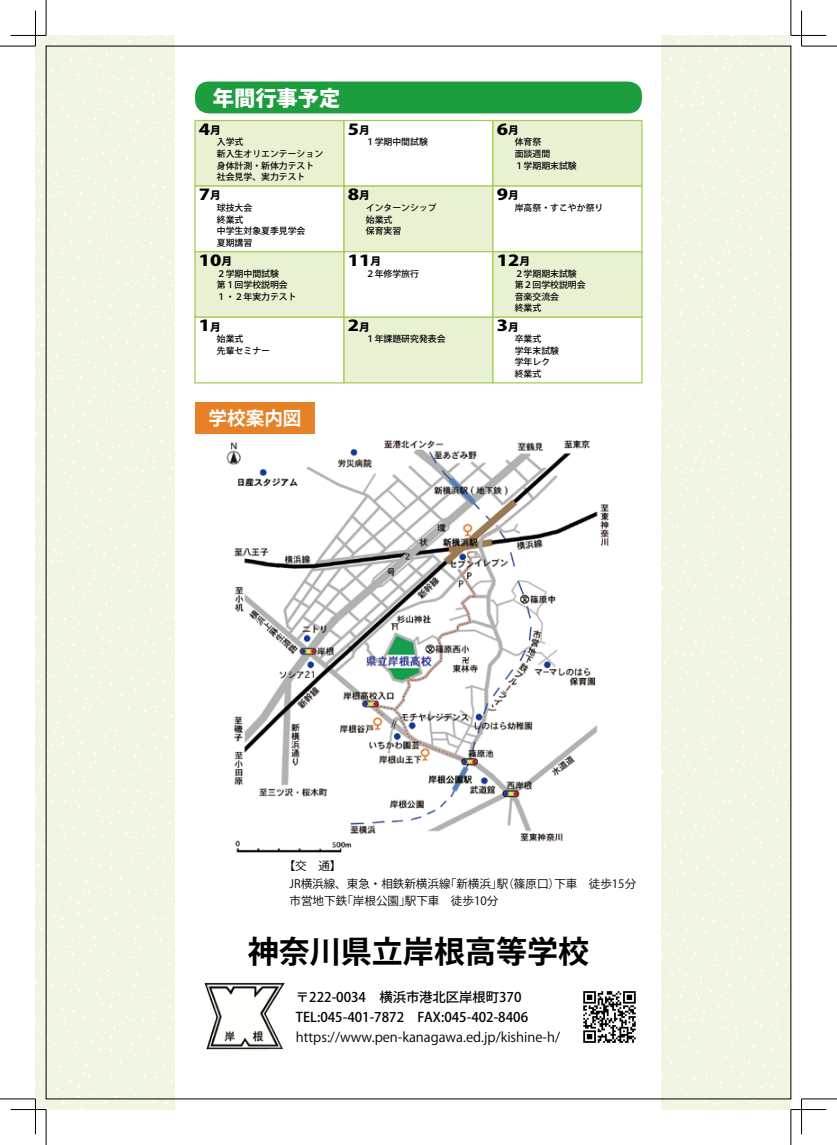
<style>
.page{position:relative;width:837px;height:1145px;background:#fff}
.page>*{position:absolute;margin:0;border:0;box-sizing:border-box;transform-origin:0 0}
.t1{font:700 31px "Koz Go Pro";color:#000}
.t2{font:800 21.25px "Koz Go Pro";color:#fff}
.t3{font:700 18.62px "Koz Go Pro";color:#fff}
.t4{font:800 15px "Koz Go Pro";color:#000;scale:1.3 1}
.t5{font:500 13.25px/20.4px "Koz Go Pro";color:#000}
.t6{font:13.25px "Koz Go Pro";color:#000}
.t7{font:11.5px/17.8px "Koz Go Pro";color:#000}
.t8{font:500 8.88px/11.5px "Koz Go Pro";color:#000}
.s1{font-size:10.62px}
</style>
<div class="page">
<div style="left:35px;top:35px;width:755px;height:1074px;background:#f0f6e1"></div>
<div style="left:175px;top:35px;width:486px;height:1074px;background:#fff"></div>
<img style="left:226px;top:440px;width:384px;height:413px">
<div style="left:195px;top:402px;width:120px;height:32px;background:#e78127"></div>
<img style="left:204px;top:982px;width:81px;height:68px">
<img style="left:583px;top:991px;width:53px;height:52px">
<div style="left:195px;top:120px;width:149px;height:66px;background:#e8f1d1"></div>
<div style="left:194px;top:120px;width:150px;height:67px;border:1px solid #a4cd53"></div>
<div style="left:343px;top:120px;width:150px;height:67px;border:1px solid #a4cd53"></div>
<div style="left:493px;top:120px;width:148px;height:66px;background:#e8f1d1"></div>
<div style="left:492px;top:120px;width:150px;height:67px;border:1px solid #a4cd53"></div>
<div style="left:194px;top:185px;width:150px;height:67px;border:1px solid #a4cd53"></div>
<div style="left:344px;top:186px;width:149px;height:66px;background:#e8f1d1"></div>
<div style="left:343px;top:185px;width:150px;height:67px;border:1px solid #a4cd53"></div>
<div style="left:492px;top:185px;width:150px;height:67px;border:1px solid #a4cd53"></div>
<div style="left:195px;top:252px;width:149px;height:65px;background:#e8f1d1"></div>
<div style="left:194px;top:251px;width:150px;height:67px;border:1px solid #a4cd53"></div>
<div style="left:343px;top:251px;width:150px;height:67px;border:1px solid #a4cd53"></div>
<div style="left:493px;top:252px;width:148px;height:65px;background:#e8f1d1"></div>
<div style="left:492px;top:251px;width:150px;height:67px;border:1px solid #a4cd53"></div>
<div style="left:194px;top:317px;width:150px;height:66px;border:1px solid #a4cd53"></div>
<div style="left:344px;top:317px;width:149px;height:66px;background:#e8f1d1"></div>
<div style="left:343px;top:317px;width:150px;height:66px;border:1px solid #a4cd53"></div>
<div style="left:492px;top:317px;width:150px;height:66px;border:1px solid #a4cd53"></div>
<div style="left:195px;top:81px;width:446px;height:32px;background:#1c9d3e;border-radius:14px"></div>
<hr style="left:11px;top:1108px;width:35px;height:2px;background:#fff">
<hr style="left:0;top:46px;width:35px;height:1px;background:#000">
<hr style="left:801px;top:46px;width:35px;height:1px;background:#000">
<hr style="left:0;top:1098px;width:35px;height:1px;background:#000">
<hr style="left:801px;top:1098px;width:35px;height:1px;background:#000">
<hr style="left:46px;top:0;width:1px;height:35px;background:#000">
<hr style="left:46px;top:1109px;width:1px;height:35px;background:#000">
<hr style="left:790px;top:0;width:1px;height:35px;background:#000">
<hr style="left:790px;top:1109px;width:1px;height:35px;background:#000">
<hr style="left:11px;top:35px;width:35px;height:1px;background:#000">
<hr style="left:790px;top:35px;width:36px;height:1px;background:#000">
<hr style="left:11px;top:1109px;width:35px;height:1px;background:#000">
<hr style="left:790px;top:1109px;width:36px;height:1px;background:#000">
<hr style="left:35px;top:11px;width:1px;height:35px;background:#000">
<hr style="left:35px;top:1098px;width:1px;height:36px;background:#000">
<hr style="left:801px;top:11px;width:1px;height:35px;background:#000">
<hr style="left:801px;top:1098px;width:1px;height:36px;background:#000">
<h2 class="t2" style="left:213px;top:84px;width:129px">年間行事予定</h2>
<h3 class="t4" style="left:199px;top:119px;width:18px">4<span class="s1">月</span></h3>
<p class="t8" style="left:217px;top:137px;width:108px">入学式<br>新入生オリエンテーション身体計測・新体力テスト社会見学、実力テスト</p>
<h3 class="t4" style="left:199px;top:185px;width:18px">7<span class="s1">月</span></h3>
<p class="t8" style="left:217px;top:202px;width:90px">球技大会<br>終業式<br>中学生対象夏季見学会夏期講習</p>
<h3 class="t4" style="left:199px;top:250px;width:27px">10<span class="s1">月</span></h3>
<p class="t8" style="left:217px;top:268px;width:81px">２学期中間試験<br>第１回学校説明会<br>１・２年実力テスト</p>
<h3 class="t4" style="left:199px;top:316px;width:18px">1<span class="s1">月</span></h3>
<p class="t8" style="left:217px;top:334px;width:55px">始業式<br>先輩セミナー</p>
<h3 class="t4" style="left:347px;top:119px;width:18px">5<span class="s1">月</span></h3>
<p class="t8" style="left:365px;top:137px;width:64px">１学期中間試験</p>
<h3 class="t4" style="left:347px;top:185px;width:18px">8<span class="s1">月</span></h3>
<p class="t8" style="left:365px;top:202px;width:72px">インターンシップ始業式<br>保育実習</p>
<h3 class="t4" style="left:347px;top:250px;width:27px">11<span class="s1">月</span></h3>
<p class="t8" style="left:365px;top:268px;width:55px">２年修学旅行</p>
<h3 class="t4" style="left:347px;top:316px;width:18px">2<span class="s1">月</span></h3>
<p class="t8" style="left:365px;top:334px;width:81px">１年課題研究発表会</p>
<h3 class="t3" style="left:208px;top:406px;width:95px">学校案内図</h3>
<h3 class="t4" style="left:496px;top:119px;width:18px">6<span class="s1">月</span></h3>
<p class="t8" style="left:514px;top:137px;width:64px">体育祭<br>面談週間<br>１学期期末試験</p>
<h3 class="t4" style="left:496px;top:185px;width:18px">9<span class="s1">月</span></h3>
<p class="t8" style="left:514px;top:202px;width:90px">岸高祭・すこやか祭り</p>
<h3 class="t4" style="left:496px;top:250px;width:27px">12<span class="s1">月</span></h3>
<p class="t8" style="left:514px;top:268px;width:72px">２学期期末試験第２回学校説明会音楽交流会<br>終業式</p>
<h3 class="t4" style="left:496px;top:316px;width:18px">3<span class="s1">月</span></h3>
<p class="t8" style="left:514px;top:334px;width:46px">卒業式<br>学年末試験学年レク終業式</p>
<p class="t7" style="left:289px;top:857px;width:348px;text-indent:-6px">【交　通】<br>JR横浜線、東急・相鉄新横浜線「新横浜」駅（篠原口）下車　徒歩15分市営地下鉄「岸根公園」駅下車　徒歩10分</p>
<h1 class="t1" style="left:248px;top:931px;width:343px">神奈川県立岸根高等学校</h1>
<h3 class="t5" style="left:296px;top:987px;width:234px">〒222-0034　横浜市港北区岸根町370<br>TEL:045-401-7872　FAX:045-402-8406</h3>
<h3 class="t6" style="left:296px;top:1028px;width:265px">https://www.pen-kanagawa.ed.jp/kishine-h/</h3>
</div>
